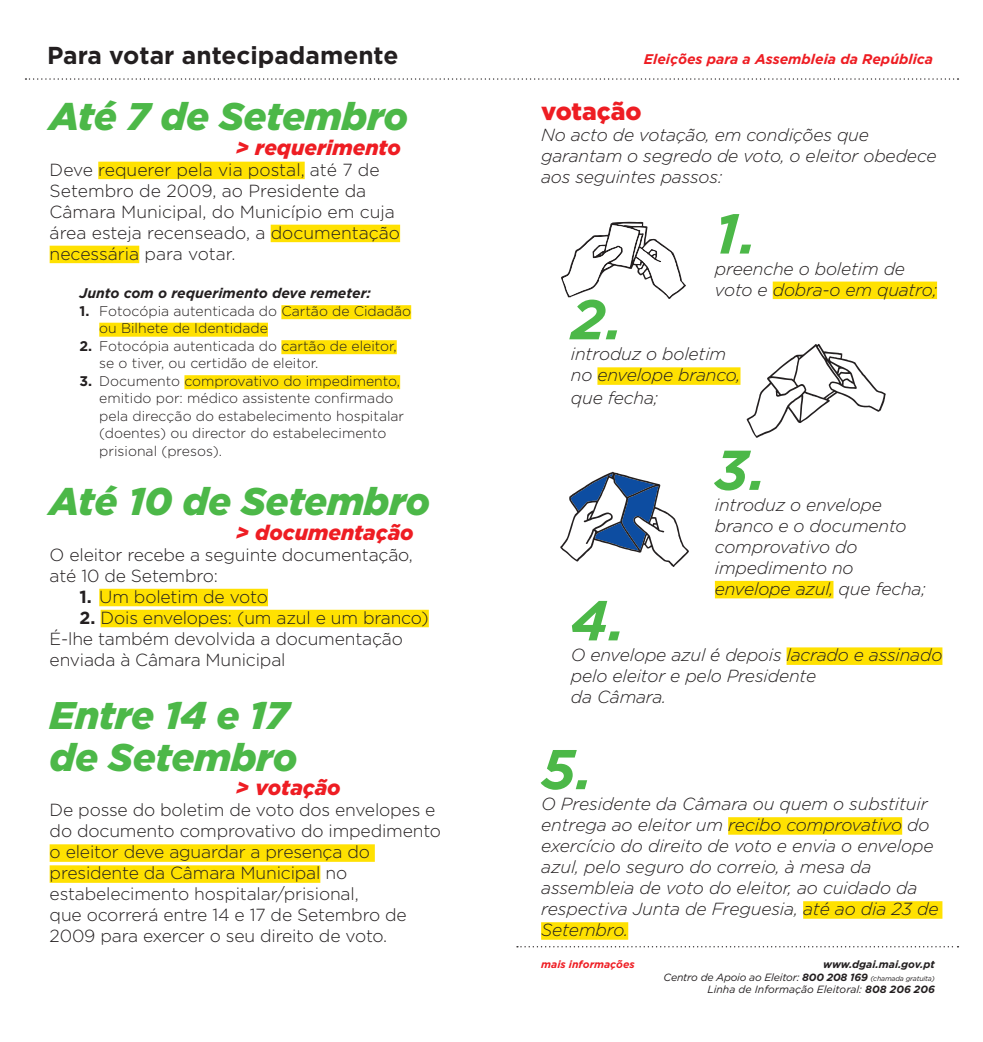
<style>
.page{position:relative;width:983px;height:1042px;background:#fff}
.page>*{position:absolute;margin:0;border:0;box-sizing:border-box;transform-origin:0 0}
.t1{font:italic 700 56px "Gotham";color:#4cb848}
.t2{font:italic 900 38.5px/42px "Gotham";letter-spacing:-.01em;color:#4cb848}
.t3{font:700 24.5px "Gotham";color:#231f20}
.t4{font:900 24.5px "Gotham";color:#ee1d23}
.t5{font:italic 900 21px "Gotham";color:#ee1d23}
.t6{font:italic 300 17.5px/21px "Gotham";letter-spacing:-.01em;color:#231f20}
.t7{font:300 17.5px/21px "Gotham";letter-spacing:-.01em;color:#231f20}
.t8{font:300 14px/17.5px "Gotham";color:#231f20}
.t9{font:italic 700 14px "Gotham";color:#ee1d23}
.t10{font:italic 700 14px "Gotham";color:#231f20}
.t11{font:italic 10.5px/12.2px "Gotham";letter-spacing:-.01em;color:#231f20;text-align:right}
.t12{font:italic 700 10.5px "Gotham";color:#ee1d23}
.s1{font-weight:700}
.s2{font-size:7px}
</style>
<div class="page">
<div style="left:772px;top:281px;width:164px;height:18px;background:#ffe101"></div>
<div style="left:597px;top:367px;width:143px;height:18px;background:#ffe101"></div>
<div style="left:714px;top:581px;width:119px;height:17px;background:#ffe101"></div>
<div style="left:786px;top:647px;width:156px;height:18px;background:#ffe101"></div>
<div style="left:728px;top:817px;width:173px;height:17px;background:#ffe101"></div>
<div style="left:803px;top:901px;width:139px;height:17px;background:#ffe101"></div>
<div style="left:541px;top:922px;width:87px;height:17px;background:#ffe101"></div>
<svg style="left:517px;top:946px;width:441px;height:1px"></svg>
<svg style="left:746px;top:344px;width:139px;height:94px"></svg>
<svg style="left:561px;top:222px;width:124px;height:77px"></svg>
<svg style="left:560px;top:471px;width:128px;height:96px"></svg>
<div style="left:98px;top:162px;width:206px;height:17px;background:#ffe101"></div>
<div style="left:270px;top:225px;width:130px;height:17px;background:#ffe101"></div>
<div style="left:50px;top:246px;width:89px;height:17px;background:#ffe101"></div>
<div style="left:281px;top:305px;width:130px;height:14px;background:#ffe101"></div>
<div style="left:99px;top:323px;width:169px;height:14px;background:#ffe101"></div>
<div style="left:281px;top:340px;width:115px;height:14px;background:#ffe101"></div>
<div style="left:184px;top:375px;width:216px;height:14px;background:#ffe101"></div>
<div style="left:99px;top:589px;width:169px;height:17px;background:#ffe101"></div>
<div style="left:101px;top:610px;width:327px;height:17px;background:#ffe101"></div>
<div style="left:50px;top:844px;width:325px;height:18px;background:#ffe101"></div>
<div style="left:50px;top:865px;width:270px;height:18px;background:#ffe101"></div>
<svg style="left:25px;top:78px;width:933px;height:2px"></svg>
<h3 class="t3" style="left:47px;top:41px;width:353px">Para votar antecipadamente</h3>
<h2 class="t2" style="left:50px;top:95px;width:360px">Até 7 de Setembro</h2>
<p class="t5" style="left:236px;top:135px;width:166px">&gt; requerimento</p>
<p class="t7" style="left:50px;top:159px;width:352px">Deve requerer pela via postal, até 7 de Setembro de 2009, ao Presidente da Câmara Municipal, do Município em cuja área esteja recenseado, a documentação necessária para votar.</p>
<p class="t10" style="left:79px;top:285px;width:293px">Junto com o requerimento deve remeter:</p>
<p class="t8" style="left:99px;top:302px;width:313px;text-indent:-20px"><span class="s1">1.</span> Fotocópia autenticada do Cartão de Cidadão ou Bilhete de Identidade</p>
<p class="t8" style="left:99px;top:337px;width:299px;text-indent:-20px"><span class="s1">2.</span> Fotocópia autenticada do cartão de eleitor, se o tiver, ou certidão de eleitor.</p>
<p class="t8" style="left:99px;top:372px;width:306px;text-indent:-20px"><span class="s1">3.</span> Documento comprovativo do impedimento, emitido por: médico assistente confirmado pela direcção do estabelecimento hospitalar (doentes) ou director do estabelecimento prisional (presos).</p>
<h2 class="t2" style="left:50px;top:480px;width:382px">Até 10 de Setembro</h2>
<p class="t5" style="left:236px;top:520px;width:179px">&gt; documentação</p>
<p class="t7" style="left:50px;top:544px;width:365px">O eleitor recebe a seguinte documentação, até 10 de Setembro:</p>
<p class="t7" style="left:79px;top:586px;width:190px"><span class="s1">1.</span> Um boletim de voto</p>
<p class="t7" style="left:50px;top:607px;width:380px;text-indent:30px"><span class="s1">2.</span> Dois envelopes: (um azul e um branco)<br>É-lhe também devolvida a documentação enviada à Câmara Municipal</p>
<h2 class="t2" style="left:50px;top:693px;width:249px">Entre 14 e 17 de Setembro</h2>
<p class="t5" style="left:236px;top:776px;width:106px">&gt; votação</p>
<p class="t7" style="left:50px;top:799px;width:393px">De posse do boletim de voto dos envelopes e do documento comprovativo do impedimento o eleitor deve aguardar a presença do presidente da Câmara Municipal no estabelecimento hospitalar/prisional,<br>que ocorrerá entre 14 e 17 de Setembro de 2009 para exercer o seu direito de voto.</p>
<p class="t9" style="left:643px;top:51px;width:290px">Eleições para a Assembleia da República</p>
<h3 class="t4" style="left:541px;top:97px;width:102px">votação</h3>
<p class="t6" style="left:541px;top:124px;width:397px">No acto de votação, em condições que garantam o segredo de voto, o eleitor obedece aos seguintes passos:</p>
<h1 class="t1" style="left:714px;top:201px;width:44px">1.</h1>
<p class="t6" style="left:714px;top:258px;width:224px">preenche o boletim de voto e dobra-o em quatro;</p>
<h1 class="t1" style="left:570px;top:287px;width:54px">2.</h1>
<p class="t6" style="left:570px;top:344px;width:171px">introduz o boletim no envelope branco,</p>
<p class="t6" style="left:570px;top:387px;width:89px">que fecha;</p>
<h1 class="t1" style="left:714px;top:438px;width:53px">3.</h1>
<p class="t6" style="left:714px;top:494px;width:212px">introduz o envelope branco e o documento comprovativo do impedimento no envelope azul, que fecha;</p>
<h1 class="t1" style="left:570px;top:588px;width:56px">4.</h1>
<p class="t6" style="left:570px;top:645px;width:373px">O envelope azul é depois lacrado e assinado pelo eleitor e pelo Presidente<br>da Câmara.</p>
<h1 class="t1" style="left:541px;top:737px;width:54px">5.</h1>
<p class="t6" style="left:541px;top:793px;width:399px">O Presidente da Câmara ou quem o substituir entrega ao eleitor um recibo comprovativo do exercício do direito de voto e envia o envelope azul, pelo seguro do correio, à mesa da assembleia de voto do eleitor, ao cuidado da respectiva Junta de Freguesia, até ao dia 23 de Setembro.</p>
<p class="t12" style="left:541px;top:958px;width:95px">mais informações</p>
<p class="t11" style="left:663px;top:958px;width:272px"><span class="s1">www.dgai.mai.gov.pt<br></span>Centro de Apoio ao Eleitor: <span class="s1">800 208 169</span> <span class="s2">(chamada gratuita)<br></span>Linha de Informação Eleitoral: <span class="s1">808 206 206</span></p>
</div>
